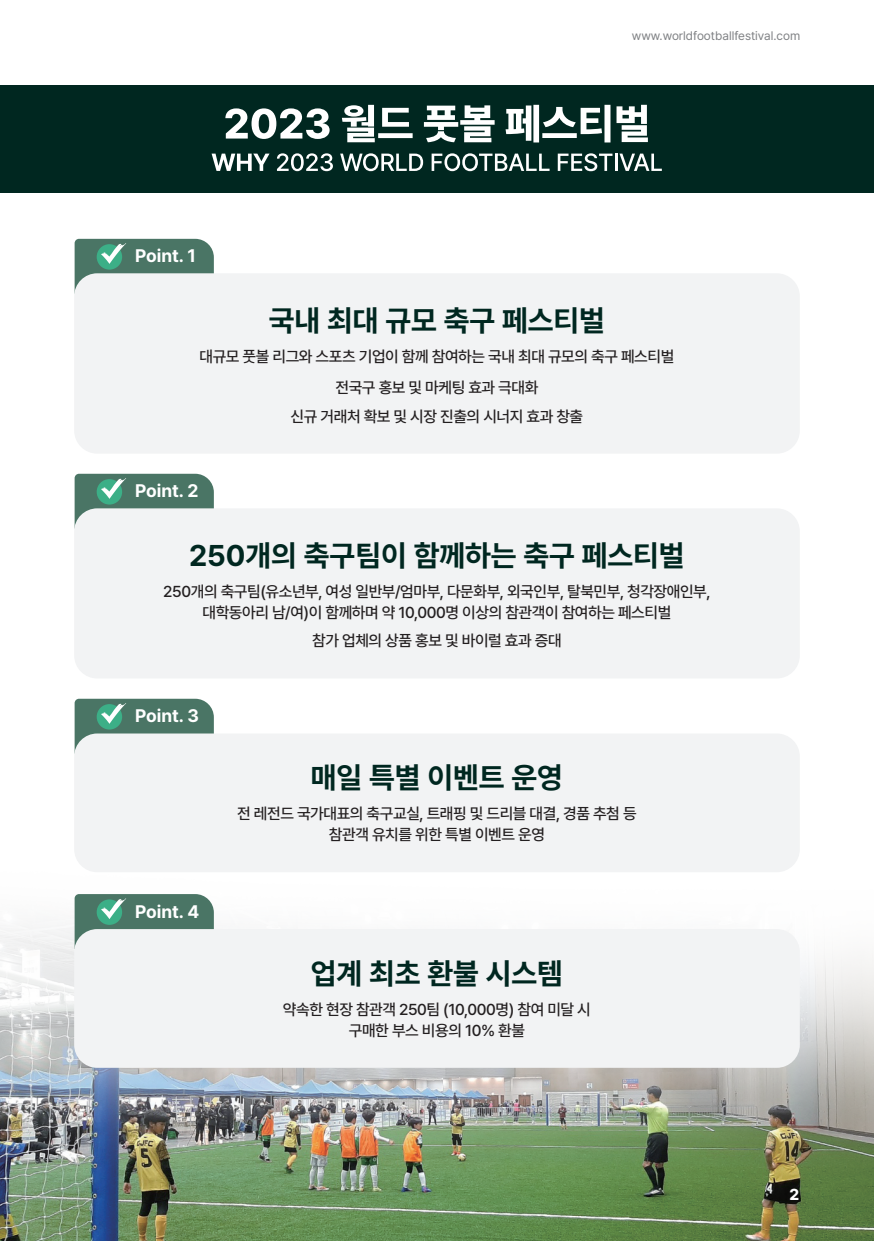
<style>
.page{position:relative;width:874px;height:1241px;background:#fff}
.page>*{position:absolute;margin:0;border:0;box-sizing:border-box;transform-origin:0 0}
.t1{font:700 29.75px "Pretendard";color:#002720}
.t2{font:700 18.03px "Pretendard";color:#fff}
.t3{font:500 15.75px/21px "Pretendard";letter-spacing:-.025em;color:#231f20;text-align:center}
.t4{font:800 15.75px "Pretendard";color:#fff}
.t5{font:12.25px "Pretendard";color:#808285}
</style>
<div class="page">
<div style="left:0;top:85px;width:873px;height:108px;background:#002720"></div>
<svg style="left:225px;top:108px;width:104px;height:31px"></svg>
<svg style="left:342px;top:105px;width:70px;height:37px"></svg>
<svg style="left:423px;top:105px;width:71px;height:37px"></svg>
<svg style="left:505px;top:105px;width:105px;height:37px"></svg>
<svg style="left:616px;top:105px;width:31px;height:37px"></svg>
<svg style="left:211px;top:154px;width:58px;height:17px"></svg>
<svg style="left:277px;top:153px;width:56px;height:18px"></svg>
<svg style="left:340px;top:153px;width:83px;height:18px"></svg>
<svg style="left:431px;top:153px;width:118px;height:18px"></svg>
<svg style="left:557px;top:153px;width:55px;height:18px"></svg>
<hr style="left:614px;top:154px;width:3px;height:17px;background:#fff">
<svg style="left:619px;top:154px;width:42px;height:17px"></svg>
<img style="left:0;top:755px;width:873px;height:485px">
<div style="left:74px;top:273px;width:725px;height:180px;background:#f2f3f4;border-radius:23px"></div>
<svg style="left:75px;top:239px;width:139px;height:51px"></svg>
<svg style="left:75px;top:473px;width:139px;height:50px;background:#548271"></svg>
<svg style="left:75px;top:698px;width:139px;height:50px;background:#548271"></svg>
<svg style="left:75px;top:893px;width:139px;height:50px;background:#568372"></svg>
<div style="left:74px;top:508px;width:725px;height:170px;background:#f2f3f4;border-radius:23px"></div>
<div style="left:74px;top:733px;width:725px;height:139px;background:#f2f3f4;border-radius:23px"></div>
<div style="left:74px;top:928px;width:725px;height:139px;background:#f2f3f4;border-radius:23px"></div>
<p class="t5" style="left:631px;top:27px;width:170px">www.worldfootballfestival.com</p>
<p class="t2" style="left:135px;top:243px;width:62px">Point. 1</p>
<h1 class="t1" style="left:269px;top:298px;width:337px">국내 최대 규모 축구 페스티벌</h1>
<p class="t3" style="left:199px;top:340px;width:476px;line-height:31px">대규모 풋볼 리그와 스포츠 기업이 함께 참여하는 국내 최대 규모의 축구 페스티벌 전국구 홍보 및 마케팅 효과 극대화</p>
<p class="t3" style="left:290px;top:405px;width:294px">신규 거래처 확보 및 시장 진출의 시너지 효과 창출</p>
<p class="t2" style="left:135px;top:477px;width:65px">Point. 2</p>
<h1 class="t1" style="left:189px;top:533px;width:497px">250개의 축구팀이 함께하는 축구 페스티벌</h1>
<p class="t3" style="left:163px;top:580px;width:548px">250개의 축구팀(유소년부, 여성 일반부/엄마부, 다문화부, 외국인부, 탈북민부, 청각장애인부, 대학동아리 남/여)이 함께하며 약 10,000명 이상의 참관객이 참여하는 페스티벌</p>
<p class="t3" style="left:312px;top:629px;width:251px">참가 업체의 상품 홍보 및 바이럴 효과 증대</p>
<p class="t2" style="left:135px;top:702px;width:65px">Point. 3</p>
<p class="t2" style="left:135px;top:898px;width:66px">Point. 4</p>
<h1 class="t1" style="left:311px;top:755px;width:253px">매일 특별 이벤트 운영</h1>
<p class="t3" style="left:237px;top:802px;width:400px">전 레전드 국가대표의 축구교실, 트래핑 및 드리블 대결, 경품 추첨 등 참관객 유치를 위한 특별 이벤트 운영</p>
<h1 class="t1" style="left:311px;top:951px;width:253px">업계 최초 환불 시스템</h1>
<p class="t3" style="left:283px;top:997px;width:309px">약속한 현장 참관객 250팀 (10,000명) 참여 미달 시 구매한 부스 비용의 10% 환불</p>
<p class="t4" style="left:789px;top:1182px;width:11px">2</p>
</div>
